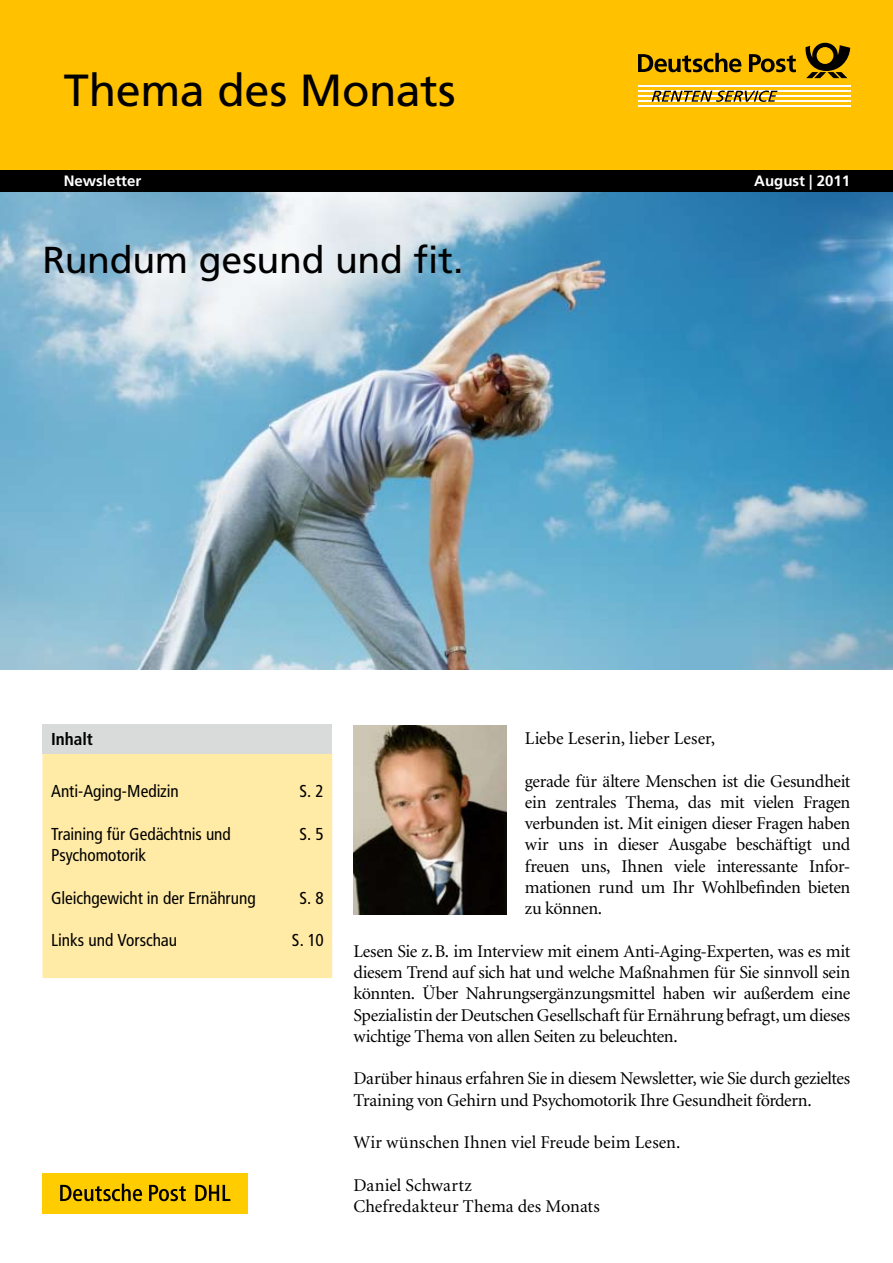
<style>
.page{position:relative;width:893px;height:1263px;background:#fff}
.page>*{position:absolute;margin:0;border:0;box-sizing:border-box;transform-origin:0 0}
.t1{font:45px "Frutiger";letter-spacing:-.005em;color:#000}
.t2{font:37.5px "Frutiger";letter-spacing:-.01em;color:#000}
.t3{font:18px/21.3px "Minion";letter-spacing:-.015em;color:#000;text-align:justify}
.t4{font:18px "Minion";letter-spacing:.005em;color:#000}
.t5{font:condensed 17.25px/21.3px "Frutiger";letter-spacing:-.005em;color:#000}
.t6{font:700 condensed 17.25px "Frutiger";color:#000}
.t7{font:700 15px "Frutiger";color:#fff}
</style>
<div class="page">
<img style="left:0;top:191px;width:893px;height:479px">
<div style="left:0;top:0;width:893px;height:191px;background:#ffc100"></div>
<div style="left:0;top:170px;width:893px;height:21px;background:#000"></div>
<hr style="left:638px;top:100px;width:212px;height:2px;background:#fff">
<hr style="left:638px;top:86px;width:212px;height:1px;background:#fff">
<hr style="left:638px;top:91px;width:212px;height:1px;background:#fff">
<hr style="left:638px;top:96px;width:212px;height:1px;background:#fff">
<hr style="left:638px;top:105px;width:212px;height:2px;background:#fff">
<svg style="left:805px;top:43px;width:45px;height:35px"></svg>
<svg style="left:638px;top:53px;width:103px;height:19px"></svg>
<svg style="left:749px;top:54px;width:47px;height:18px"></svg>
<svg style="left:652px;top:91px;width:126px;height:11px"></svg>
<div style="left:43px;top:1173px;width:205px;height:40px;background:#fc0"></div>
<svg style="left:60px;top:1184px;width:82px;height:17px"></svg>
<svg style="left:149px;top:1185px;width:37px;height:16px"></svg>
<svg style="left:195px;top:1185px;width:35px;height:16px"></svg>
<div style="left:43px;top:724px;width:289px;height:30px;background:#d9dada"></div>
<div style="left:43px;top:754px;width:289px;height:224px;background:#ffeba5"></div>
<img style="left:353px;top:725px;width:154px;height:189px">
<h1 class="t1" style="left:64px;top:64px;width:393px">Thema des Monats</h1>
<p class="t7" style="left:64px;top:172px;width:79px">Newsletter</p>
<p class="t7" style="left:754px;top:172px;width:97px">August | 2011</p>
<h2 class="t2" style="left:43px;top:238px;width:423px">Rundum gesund und fit.</h2>
<p class="t6" style="left:51px;top:729px;width:43px">Inhalt</p>
<p class="t5" style="left:51px;top:781px;width:129px">Anti-Aging-Medizin</p>
<p class="t5" style="left:51px;top:823px;width:181px">Training für Gedächtnis und<br>Psychomotorik</p>
<p class="t5" style="left:51px;top:887px;width:206px">Gleichgewicht in der Ernährung</p>
<p class="t5" style="left:51px;top:930px;width:128px">Links und Vorschau</p>
<p class="t5" style="left:299px;top:781px;width:26px">S. 2</p>
<p class="t5" style="left:299px;top:823px;width:26px">S. 5</p>
<p class="t5" style="left:299px;top:887px;width:26px">S. 8</p>
<p class="t5" style="left:292px;top:930px;width:33px">S. 10</p>
<p class="t4" style="left:525px;top:729px;width:192px">Liebe Leserin, lieber Leser,</p>
<p class="t3" style="left:525px;top:771px;width:327px">gerade für ältere Menschen ist die Gesundheit ein zentrales Thema, das mit vielen Fragen verbunden ist. Mit einigen dieser Fragen haben wir uns in dieser Ausgabe beschäftigt und freuen uns, Ihnen viele interessante Infor&shy;mationen rund um Ihr Wohlbefinden bieten zu können.</p>
<p class="t3" style="left:353px;top:941px;width:498px">Lesen Sie z.B. im Interview mit einem Anti-Aging-Experten, was es mit diesem Trend auf sich hat und welche Maßnahmen für Sie sinnvoll sein könnten. Über Nahrungsergänzungsmittel haben wir außerdem eine Spezialistin der Deutschen Gesellschaft für Ernährung befragt, um dieses wichtige Thema von allen Seiten zu beleuchten.</p>
<p class="t3" style="left:353px;top:1069px;width:498px">Darüber hinaus erfahren Sie in diesem Newsletter, wie Sie durch gezieltes<br>Training von Gehirn und Psychomotorik Ihre Gesundheit fördern.</p>
<p class="t3" style="left:353px;top:1132px;width:328px">Wir wünschen Ihnen viel Freude beim Lesen.</p>
<p class="t3" style="left:353px;top:1175px;width:248px">Daniel Schwartz<br>Chefredakteur Thema des Monats</p>
</div>
